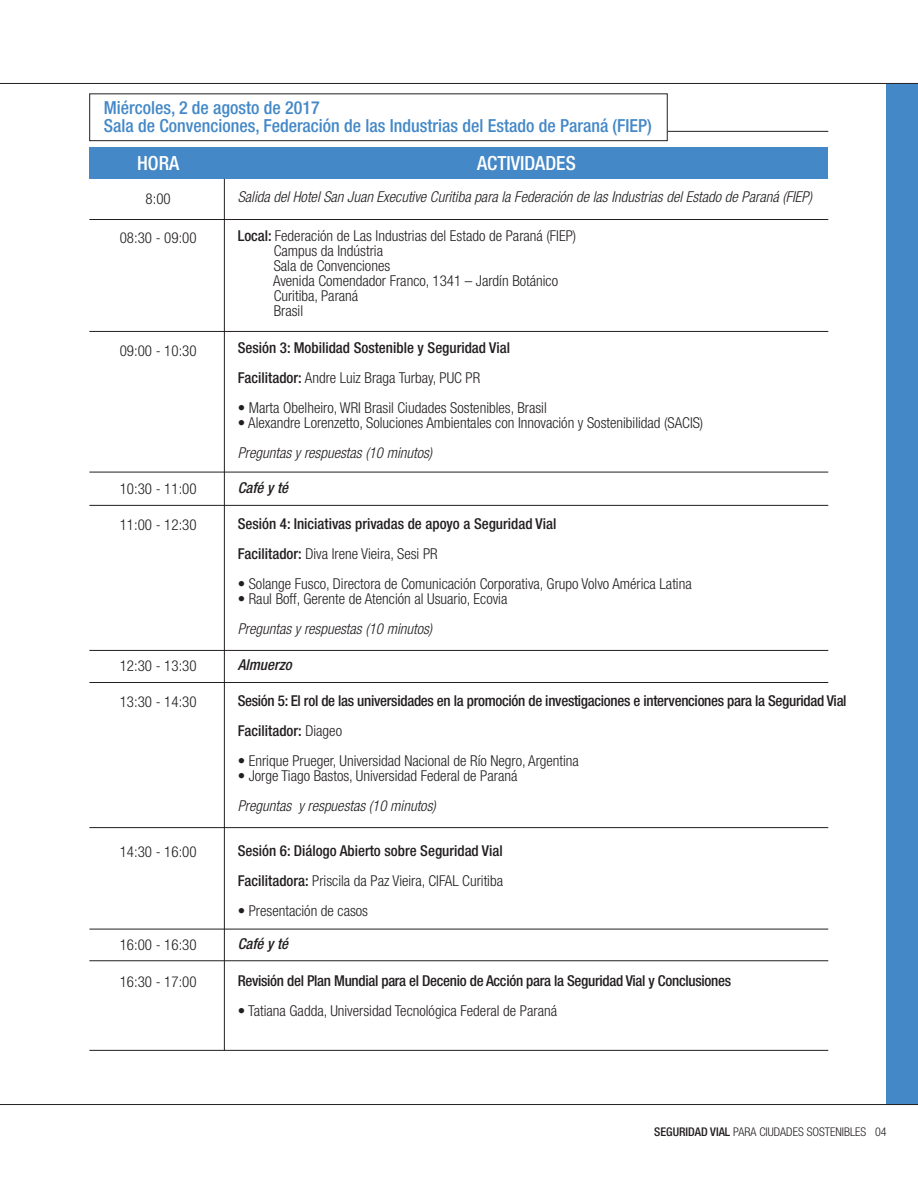
<style>
.page{position:relative;width:918px;height:1188px;background:#fff}
.page>*{position:absolute;margin:0;border:0;box-sizing:border-box;transform-origin:0 0}
.t1{font:500 condensed 19.5px "Helvetica Neue LT Std";color:#fff}
.t2{font:500 condensed 18px/18px "Helvetica Neue LT Std";color:#4488c7}
.t3{font:300 condensed 15px/15px "Helvetica Neue LT Std";color:#231f20}
.t4{font:500 condensed 15px/30px "Helvetica Neue LT Std";color:#231f20}
.t5{font:500 condensed 15px/30px "Helvetica Neue LT Std";letter-spacing:-.02em;color:#231f20}
.t6{font:italic 300 condensed 15px "Helvetica Neue LT Std";color:#231f20}
.t7{font:italic 500 condensed 15px "Helvetica Neue LT Std";color:#231f20}
.t8{font:300 condensed 12px "Helvetica Neue LT Std";color:#231f20}
.s1{font-weight:500}
.s2{font-weight:300}
</style>
<div class="page">
<div style="left:887px;top:84px;width:31px;height:1021px;background:#4488c7"></div>
<hr style="left:0;top:83px;width:918px;height:1px;background:#231f20">
<hr style="left:0;top:1104px;width:918px;height:1px;background:#231f20">
<div style="left:89px;top:148px;width:739px;height:31px;background:#4488c7"></div>
<hr style="left:89px;top:219px;width:739px;height:1px;background:#231f20">
<hr style="left:89px;top:331px;width:739px;height:1px;background:#231f20">
<hr style="left:224px;top:179px;width:1px;height:872px;background:#231f20">
<hr style="left:89px;top:472px;width:739px;height:1px;background:#231f20">
<hr style="left:89px;top:505px;width:739px;height:1px;background:#231f20">
<hr style="left:89px;top:650px;width:739px;height:1px;background:#231f20">
<hr style="left:89px;top:682px;width:739px;height:1px;background:#231f20">
<hr style="left:89px;top:827px;width:739px;height:1px;background:#231f20">
<hr style="left:89px;top:929px;width:739px;height:1px;background:#231f20">
<hr style="left:89px;top:960px;width:739px;height:1px;background:#231f20">
<hr style="left:89px;top:1050px;width:739px;height:1px;background:#231f20">
<div style="left:89px;top:94px;width:579px;height:47px;border:1px solid #231f20"></div>
<hr style="left:668px;top:131px;width:160px;height:1px;background:#231f20">
<p class="t2" style="left:104px;top:98px;width:550px">Miércoles, 2 de agosto de 2017<br>Sala de Convenciones, Federación de las Industrias del Estado de Paraná (FIEP)</p>
<h1 class="t1" style="left:137px;top:151px;width:44px">HORA</h1>
<p class="t3" style="left:146px;top:191px;width:27px">8:00</p>
<p class="t3" style="left:120px;top:230px;width:78px">08:30 - 09:00</p>
<p class="t3" style="left:120px;top:343px;width:78px">09:00 - 10:30</p>
<p class="t3" style="left:120px;top:481px;width:78px">10:30 - 11:00</p>
<p class="t3" style="left:120px;top:517px;width:78px">11:00 - 12:30</p>
<p class="t3" style="left:120px;top:658px;width:78px">12:30 - 13:30</p>
<p class="t3" style="left:120px;top:694px;width:78px">13:30 - 14:30</p>
<p class="t3" style="left:120px;top:844px;width:78px">14:30 - 16:00</p>
<p class="t3" style="left:120px;top:937px;width:78px">16:00 - 16:30</p>
<p class="t3" style="left:120px;top:974px;width:78px">16:30 - 17:00</p>
<h1 class="t1" style="left:477px;top:151px;width:100px">ACTIVIDADES</h1>
<p class="t6" style="left:238px;top:188px;width:576px">Salida del Hotel San Juan Executive Curitiba para la Federación de las Industrias del Estado de Paraná (FIEP)</p>
<p class="t3" style="left:273px;top:228px;width:305px;text-indent:-35px"><span class="s1">Local:</span> Federación de Las Industrias del Estado de Paraná (FIEP)<br>Campus da Indústria<br>Sala de Convenciones<br>Avenida Comendador Franco, 1341 – Jardín Botánico<br>Curitiba, Paraná<br>Brasil</p>
<p class="t4" style="left:238px;top:333px;width:274px">Sesión 3: Mobilidad Sostenible y Seguridad Vial<br>Facilitador: <span class="s2">Andre Luiz Braga Turbay, PUC PR</span></p>
<p class="t3" style="left:238px;top:400px;width:311px">• Marta Obelheiro, WRI Brasil Ciudades Sostenibles, Brasil</p>
<p class="t3" style="left:238px;top:415px;width:467px">• Alexandre Lorenzetto, Soluciones Ambientales con Innovación y Sostenibilidad (SACIS)</p>
<p class="t6" style="left:238px;top:444px;width:196px">Preguntas y respuestas (10 minutos)</p>
<p class="t7" style="left:238px;top:479px;width:52px">Café y té</p>
<p class="t4" style="left:238px;top:508px;width:320px">Sesión 4: Iniciativas privadas de apoyo a Seguridad Vial<br>Facilitador: <span class="s2">Diva Irene Vieira, Sesi PR</span></p>
<p class="t3" style="left:238px;top:576px;width:456px">• Solange Fusco, Directora de Comunicación Corporativa, Grupo Volvo América Latina</p>
<p class="t3" style="left:238px;top:591px;width:271px">• Raul Boff, Gerente de Atención al Usuario, Ecovia</p>
<p class="t6" style="left:238px;top:620px;width:196px">Preguntas y respuestas (10 minutos)</p>
<p class="t7" style="left:238px;top:656px;width:56px">Almuerzo</p>
<p class="t5" style="left:238px;top:685px;width:610px">Sesión 5: El rol de las universidades en la promoción de investigaciones e intervenciones para la Seguridad Vial<br>Facilitador: <span class="s2">Diageo</span></p>
<p class="t3" style="left:238px;top:753px;width:343px">• Enrique Prueger, Universidad Nacional de Río Negro, Argentina</p>
<p class="t3" style="left:238px;top:768px;width:281px">• Jorge Tiago Bastos, Universidad Federal de Paraná</p>
<p class="t6" style="left:238px;top:797px;width:200px">Preguntas y respuestas (10 minutos)</p>
<p class="t4" style="left:238px;top:835px;width:267px">Sesión 6: Diálogo Abierto sobre Seguridad Vial<br>Facilitadora: <span class="s2">Priscila da Paz Vieira, CIFAL Curitiba</span></p>
<p class="t3" style="left:238px;top:903px;width:132px">• Presentación de casos</p>
<p class="t7" style="left:238px;top:935px;width:52px">Café y té</p>
<p class="t5" style="left:238px;top:966px;width:495px">Revisión del Plan Mundial para el Decenio de Acción para la Seguridad Vial y Conclusiones</p>
<p class="t3" style="left:238px;top:1003px;width:321px">• Tatiana Gadda, Universidad Tecnológica Federal de Paraná</p>
<p class="t8" style="left:654px;top:1125px;width:234px"><span class="s1">SEGURIDAD VIAL</span> PARA CIUDADES SOSTENIBLES 04</p>
</div>
